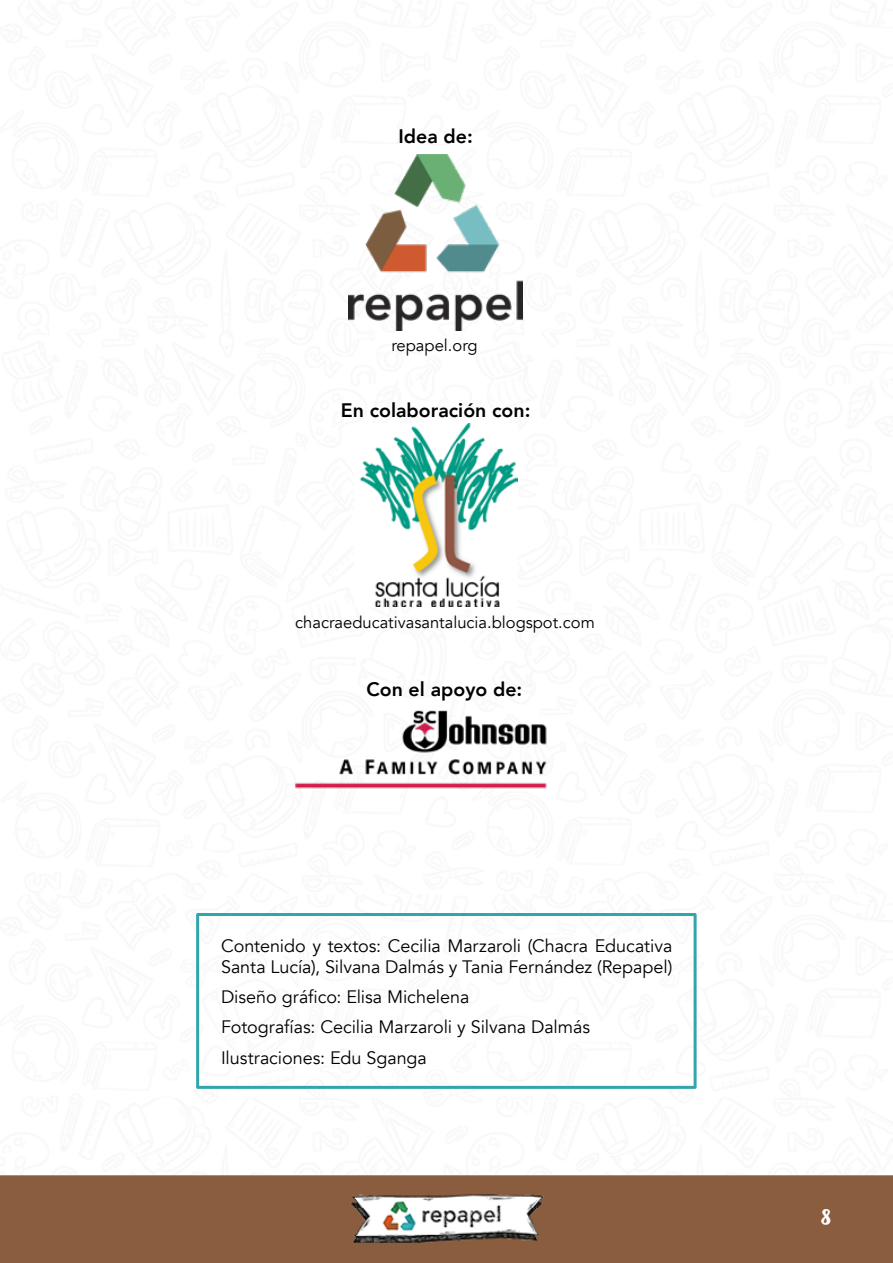
<style>
.page{position:relative;width:893px;height:1263px;background:#fff}
.page>*{position:absolute;margin:0;border:0;box-sizing:border-box;transform-origin:0 0}
.t1{font:22.5px "Caveat Brush";color:#fff}
.t2{font:800 19.5px "Avenir";color:#000}
.t3{font:18px/30.2px "Avenir";letter-spacing:-.005em;color:#000}
.t4{font:16.5px "Avenir";color:#000}
</style>
<div class="page">
<img style="left:0;top:330px;width:893px;height:933px">
<img style="left:348px;top:154px;width:175px;height:176px">
<img style="left:354px;top:423px;width:163px;height:183px">
<img style="left:295px;top:705px;width:253px;height:86px">
<div style="left:196px;top:913px;width:501px;height:176px;border:3px solid #32a5ac"></div>
<p class="t2" style="left:398px;top:119px;width:76px">Idea de:</p>
<p class="t4" style="left:391px;top:335px;width:88px">repapel.org</p>
<p class="t2" style="left:341px;top:393px;width:191px">En colaboración con:</p>
<p class="t4" style="left:295px;top:613px;width:301px">chacraeducativasantalucia.blogspot.com</p>
<p class="t2" style="left:366px;top:672px;width:157px">Con el apoyo de:</p>
<p class="t3" style="left:221px;top:935px;width:453px;line-height:21.6px">Contenido y textos: Cecilia Marzaroli (Chacra Educativa<br>Santa Lucía), Silvana Dalmás y Tania Fernández (Repapel)</p>
<p class="t3" style="left:221px;top:982px;width:370px">Diseño gráfico: Elisa Michelena<br>Fotografías: Cecilia Marzaroli y Silvana Dalmás<br>Ilustraciones: Edu Sganga</p>
<p class="t1" style="left:821px;top:1204px;width:12px">8</p>
</div>
